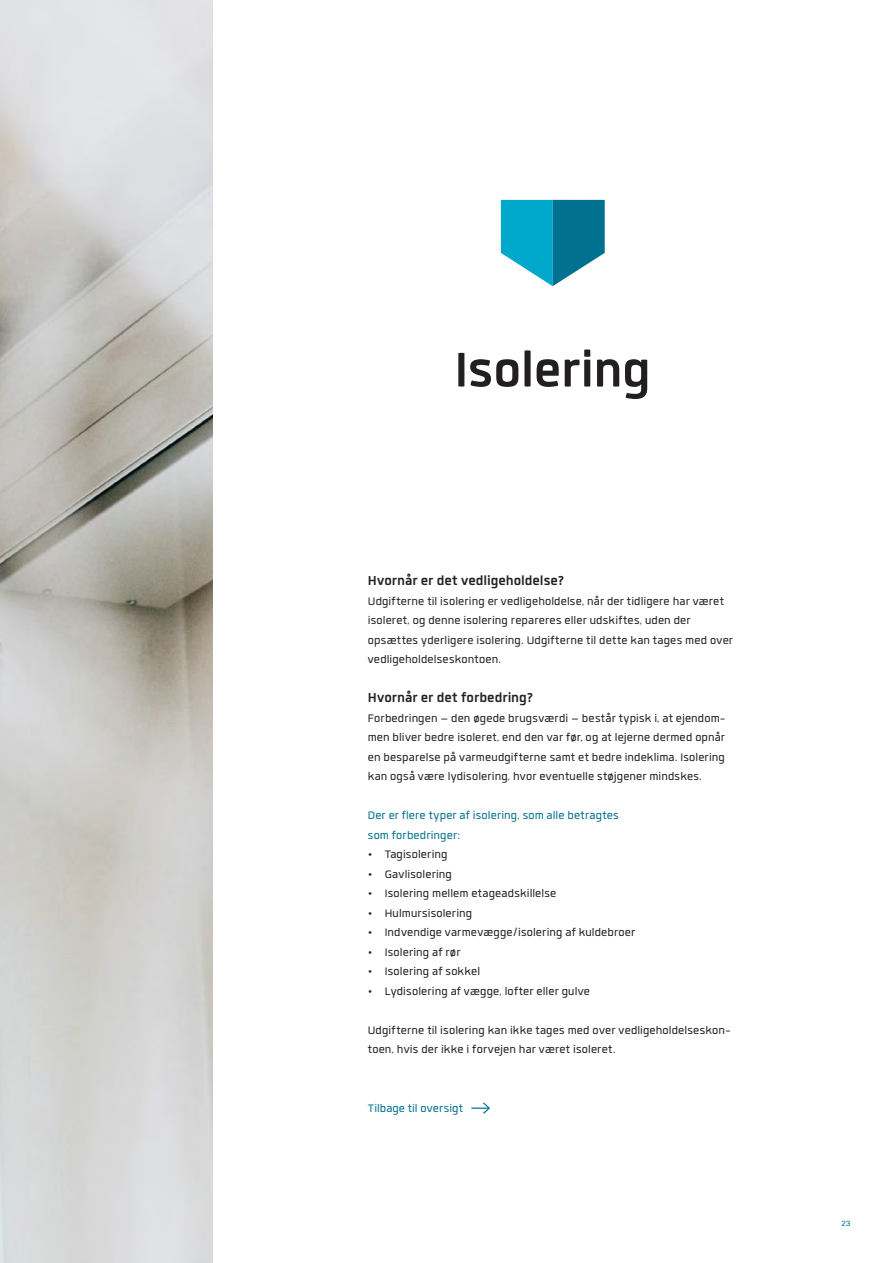
<style>
.page{position:relative;width:893px;height:1263px;background:#fff}
.page>*{position:absolute;margin:0;border:0;box-sizing:border-box;transform-origin:0 0}
.Overskrift{font:700 67.5px "Quan";letter-spacing:-.01em;color:#231f20}
.Mellemrubrik{font:700 18px "Quan";letter-spacing:-.005em;color:#231f20}
.Brødtekst{font:15px/19.5px "Quan";letter-spacing:.01em;color:#231f20}
.Brødtekst-2{font:15px/19.5px "Quan";letter-spacing:.01em;color:#00718e}
.t1{font:10.5px "Quan";color:#00718e}
.s1{font-size:18px}
</style>
<div class="page">
<img style="left:0;top:0;width:213px;height:1263px">
<svg style="left:471px;top:1102px;width:19px;height:12px"></svg>
<svg style="left:501px;top:200px;width:104px;height:86px"></svg>
<h1 class="Overskrift" style="left:454px;top:337px;width:198px">Isolering</h1>
<h2 class="Mellemrubrik" style="left:368px;top:572px;width:198px">Hvornår er det vedligeholdelse?</h2>
<p class="Brødtekst" style="left:368px;top:591px;width:367px">Udgifterne til isolering er vedligeholdelse, når der tidligere har været isoleret, og denne isolering repareres eller udskiftes, uden der opsættes yderligere isolering. Udgifterne til dette kan tages med over vedligeholdelseskontoen.</p>
<h2 class="Mellemrubrik" style="left:368px;top:689px;width:167px">Hvornår er det forbedring?</h2>
<p class="Brødtekst" style="left:368px;top:708px;width:359px;text-align:justify">Forbedringen – den øgede brugsværdi – består typisk i, at ejendom&shy;men bliver bedre isoleret, end den var før, og at lejerne dermed opnår en besparelse på varmeudgifterne samt et bedre indeklima. Isolering kan også være lydisolering, hvor eventuelle støjgener mindskes.</p>
<p class="Brødtekst-2" style="left:368px;top:805px;width:253px">Der er flere typer af isolering, som alle betragtes som forbedringer:</p>
<p class="Brødtekst" style="left:368px;top:844px;width:81px"><span class="s1">•</span> Tagisolering</p>
<p class="Brødtekst" style="left:368px;top:864px;width:86px"><span class="s1">•</span> Gavlisolering</p>
<p class="Brødtekst" style="left:368px;top:883px;width:190px"><span class="s1">•</span> Isolering mellem etageadskillelse</p>
<p class="Brødtekst" style="left:368px;top:903px;width:106px"><span class="s1">•</span> Hulmursisolering</p>
<p class="Brødtekst" style="left:368px;top:922px;width:269px"><span class="s1">•</span> Indvendige varmevægge/isolering af kuldebroer</p>
<p class="Brødtekst" style="left:368px;top:942px;width:94px"><span class="s1">•</span> Isolering af rør</p>
<p class="Brødtekst" style="left:368px;top:961px;width:114px"><span class="s1">•</span> Isolering af sokkel</p>
<p class="Brødtekst" style="left:368px;top:981px;width:224px"><span class="s1">•</span> Lydisolering af vægge, lofter eller gulve</p>
<p class="Brødtekst" style="left:368px;top:1020px;width:364px">Udgifterne til isolering kan ikke tages med over vedligeholdelseskon&shy;toen, hvis der ikke i forvejen har været isoleret.</p>
<p class="Brødtekst-2" style="left:368px;top:1098px;width:97px">Tilbage til oversigt</p>
<p class="t1" style="left:841px;top:1218px;width:10px">23</p>
</div>
